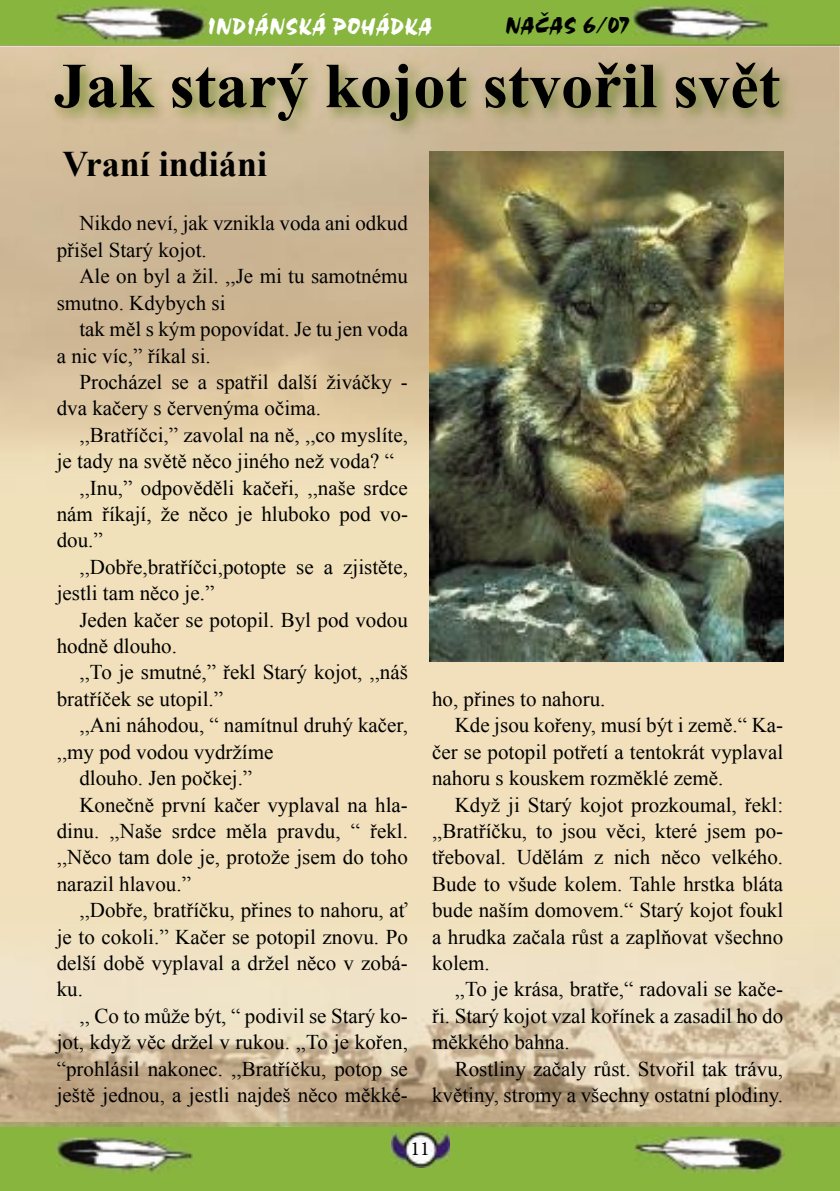
<style>
.page{position:relative;width:840px;height:1191px;background:#fff}
.page>*{position:absolute;margin:0;border:0;box-sizing:border-box;transform-origin:0 0}
.t1{font:700 64px "Times New Roman";color:#000}
.t2{font:700 36px "Times New Roman";color:#000}
.t3{font:24px "Choc DOT";color:#fff}
.t4{font:24px "Choc DOT";color:#000}
.t5{font:21px/26.4px "Times New Roman";color:#000}
.t6{font:20px "Minion Pro";color:#000}
</style>
<div class="page">
<div style="left:0;top:1123px;width:839px;height:68px;background:#87b53e"></div>
<img style="left:391px;top:1131px;width:58px;height:36px">
<div style="left:0;top:0;width:839px;height:45px;background:#87b53e"></div>
<div style="left:0;top:47px;width:839px;height:1074px;background:#f1e0bb"></div>
<img style="left:56px;top:6px;width:150px;height:37px">
<img style="left:632px;top:6px;width:136px;height:36px">
<img style="left:57px;top:1137px;width:135px;height:36px">
<img style="left:634px;top:1135px;width:150px;height:37px">
<img style="left:0;top:1123px;width:839px;height:3px">
<img style="left:0;top:955px;width:839px;height:166px">
<img style="left:0;top:45px;width:839px;height:2px">
<img style="left:0;top:47px;width:839px;height:525px">
<img style="left:46px;top:55px;width:750px;height:86px">
<img style="left:429px;top:151px;width:353px;height:510px">
<p class="t4" style="left:505px;top:12px;width:126px">NAČAS 6/07</p>
<p class="t3" style="left:207px;top:13px;width:227px">INDIÁNSKÁ POHÁDKA</p>
<h1 class="t1" style="left:54px;top:41px;width:727px">Jak starý kojot stvořil svět</h1>
<h2 class="t2" style="left:62px;top:139px;width:206px">Vraní indiáni</h2>
<p class="t5" style="left:57px;top:210px;width:352px;text-indent:23px">Nikdo neví, jak vznikla voda ani odkud přišel Starý kojot.</p>
<p class="t5" style="left:57px;top:263px;width:352px;text-indent:23px">Ale on byl a žil. ,,Je mi tu samotnému smutno. Kdybych si</p>
<p class="t5" style="left:57px;top:315px;width:352px;text-indent:23px">tak měl s kým popovídat. Je tu jen voda a nic víc,” říkal si.</p>
<p class="t5" style="left:57px;top:368px;width:352px;text-indent:23px">Procházel se a spatřil další živáčky - dva kačery s červenýma očima.</p>
<p class="t5" style="left:79px;top:421px;width:330px">,,Bratříčci,” zavolal na ně, ,,co myslíte,</p>
<p class="t5" style="left:57px;top:447px;width:339px">je tady na světě něco jiného než voda? “</p>
<p class="t5" style="left:79px;top:474px;width:330px">,,Inu,” odpověděli kačeři, ,,naše srdce</p>
<p class="t5" style="left:57px;top:500px;width:352px">nám říkají, že něco je hluboko pod vo-</p>
<p class="t5" style="left:57px;top:527px;width:48px">dou.”</p>
<p class="t5" style="left:79px;top:553px;width:330px">,,Dobře,bratříčci,potopte se a zjistěte,</p>
<p class="t5" style="left:57px;top:579px;width:159px">jestli tam něco je.”</p>
<p class="t5" style="left:79px;top:606px;width:330px">Jeden kačer se potopil. Byl pod vodou</p>
<p class="t5" style="left:57px;top:632px;width:122px">hodně dlouho.</p>
<p class="t5" style="left:79px;top:659px;width:330px">,,To je smutné,” řekl Starý kojot, ,,náš</p>
<p class="t5" style="left:57px;top:685px;width:168px">bratříček se utopil.”</p>
<p class="t5" style="left:79px;top:711px;width:330px">,,Ani náhodou, “ namítnul druhý kačer,</p>
<p class="t5" style="left:57px;top:738px;width:218px">,,my pod vodou vydržíme</p>
<p class="t5" style="left:79px;top:764px;width:174px">dlouho. Jen počkej.”</p>
<p class="t5" style="left:79px;top:791px;width:330px">Konečně první kačer vyplaval na hla-</p>
<p class="t5" style="left:57px;top:817px;width:352px">dinu. ,,Naše srdce měla pravdu, “ řekl.</p>
<p class="t5" style="left:57px;top:843px;width:352px">,,Něco tam dole je, protože jsem do toho</p>
<p class="t5" style="left:57px;top:870px;width:136px">narazil hlavou.”</p>
<p class="t5" style="left:79px;top:896px;width:330px">,,Dobře, bratříčku, přines to nahoru, ať</p>
<p class="t5" style="left:57px;top:923px;width:352px">je to cokoli.” Kačer se potopil znovu. Po</p>
<p class="t5" style="left:57px;top:949px;width:352px">delší době vyplaval a držel něco v zobá-</p>
<p class="t5" style="left:57px;top:975px;width:28px">ku.</p>
<p class="t5" style="left:79px;top:1002px;width:330px">,, Co to může být, “ podivil se Starý ko-</p>
<p class="t5" style="left:57px;top:1028px;width:352px">jot, když věc držel v rukou. ,,To je kořen,</p>
<p class="t5" style="left:57px;top:1055px;width:352px">“prohlásil nakonec. ,,Bratříčku, potop se</p>
<p class="t5" style="left:57px;top:1081px;width:352px">ještě jednou, a jestli najdeš něco měkké-</p>
<p class="t5" style="left:432px;top:685px;width:175px">ho, přines to nahoru.</p>
<p class="t5" style="left:454px;top:711px;width:330px">Kde jsou kořeny, musí být i země.“ Ka-</p>
<p class="t5" style="left:432px;top:738px;width:352px">čer se potopil potřetí a tentokrát vyplaval</p>
<p class="t5" style="left:432px;top:764px;width:293px">nahoru s kouskem rozměklé země.</p>
<p class="t5" style="left:454px;top:791px;width:330px">Když ji Starý kojot prozkoumal, řekl:</p>
<p class="t5" style="left:432px;top:817px;width:352px">,,Bratříčku, to jsou věci, které jsem po-</p>
<p class="t5" style="left:432px;top:843px;width:352px">třeboval. Udělám z nich něco velkého.</p>
<p class="t5" style="left:432px;top:870px;width:352px">Bude to všude kolem. Tahle hrstka bláta</p>
<p class="t5" style="left:432px;top:896px;width:352px">bude naším domovem.“ Starý kojot foukl</p>
<p class="t5" style="left:432px;top:923px;width:352px">a hrudka začala růst a zaplňovat všechno</p>
<p class="t5" style="left:432px;top:949px;width:59px">kolem.</p>
<p class="t5" style="left:454px;top:975px;width:330px">,,To je krása, bratře,“ radovali se kače-</p>
<p class="t5" style="left:432px;top:1002px;width:352px">ři. Starý kojot vzal kořínek a zasadil ho do</p>
<p class="t5" style="left:432px;top:1028px;width:139px">měkkého bahna.</p>
<p class="t5" style="left:454px;top:1055px;width:330px">Rostliny začaly růst. Stvořil tak trávu,</p>
<p class="t5" style="left:432px;top:1081px;width:352px">květiny, stromy a všechny ostatní plodiny.</p>
<p class="t6" style="left:410px;top:1135px;width:21px">11</p>
</div>
